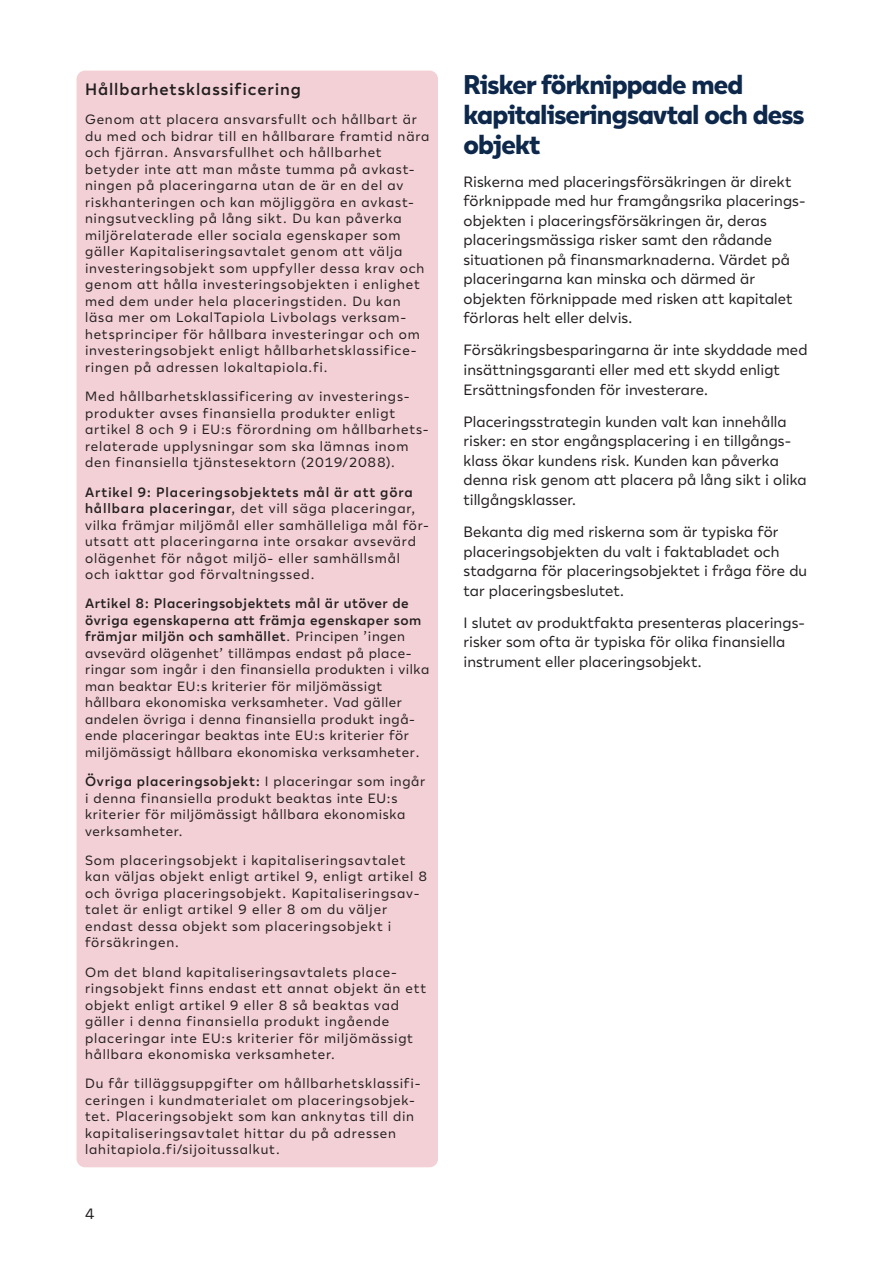
<style>
.page{position:relative;width:893px;height:1263px;background:#fff}
.page>*{position:absolute;margin:0;border:0;box-sizing:border-box;transform-origin:0 0}
.Otsikot_H2{font:800 27px/30px "Lahi Tapiola Sans";letter-spacing:-.03em;color:#0d284b}
.Esimerkkejä_otsikko{font:600 16.5px "Lahi Tapiola Sans";letter-spacing:.055em;color:#231f20}
.Leipis_P{font:15px/19.5px "Lahi Tapiola Sans";letter-spacing:.005em;color:#231f20}
.Esimerkkejä{font:13.5px/16.5px "Lahi Tapiola Sans";letter-spacing:.06em;color:#231f20}
.Esimerkkejä-2{font:13.5px/16.5px "Lahi Tapiola Sans";letter-spacing:.04em;color:#231f20}
.s1{font-weight:600}
</style>
<div class="page">
<div style="left:77px;top:71px;width:361px;height:1096px;background:#f3d0d6;border-radius:9px"></div>
<p class="Esimerkkejä_otsikko" style="left:85px;top:77px;width:217px">Hållbarhetsklassificering</p>
<p class="Esimerkkejä" style="left:85px;top:111px;width:346px">Genom att placera ansvarsfullt och hållbart är du med och bidrar till en hållbarare framtid nära och fjärran. Ansvarsfullhet och hållbarhet betyder inte att man måste tumma på avkast&shy;ningen på placeringarna utan de är en del av riskhanteringen och kan möjliggöra en avkast&shy;ningsutveckling på lång sikt. Du kan påverka miljörelaterade eller sociala egenskaper som gäller Kapitaliseringsavtalet genom att välja investeringsobjekt som uppfyller dessa krav och genom att hålla investeringsobjekten i enlighet med dem under hela placeringstiden. Du kan läsa mer om LokalTapiola Livbolags verksam&shy;hetsprinciper för hållbara investeringar och om investeringsobjekt enligt hållbarhetsklassifice&shy;ringen på adressen lokaltapiola.fi.</p>
<p class="Esimerkkejä" style="left:85px;top:387px;width:345px">Med hållbarhetsklassificering av investerings&shy;produkter avses finansiella produkter enligt artikel 8 och 9 i EU:s förordning om hållbarhets&shy;relaterade upplysningar som ska lämnas inom den finansiella tjänstesektorn (2019/2088).</p>
<p class="Esimerkkejä" style="left:85px;top:483px;width:346px"><span class="s1">Artikel 9: Placeringsobjektets mål är att göra hållbara placeringar</span>, det vill säga placeringar, vilka främjar miljömål eller samhälleliga mål för&shy;utsatt att placeringarna inte orsakar avsevärd olägenhet för något miljö- eller samhällsmål<br>och iakttar god förvaltningssed.</p>
<p class="Esimerkkejä-2" style="left:85px;top:594px;width:346px"><span class="s1">Artikel 8: Placeringsobjektets mål är utöver de övriga egenskaperna att främja egenskaper som främjar miljön och samhället</span>. Principen ’ingen avsevärd olägenhet’ tillämpas endast på place&shy;ringar som ingår i den finansiella produkten i vilka man beaktar EU:s kriterier för miljömässigt hållbara ekonomiska verksamheter. Vad gäller andelen övriga i denna finansiella produkt ingå&shy;ende placeringar beaktas inte EU:s kriterier för miljömässigt hållbara ekonomiska verksamheter.</p>
<p class="Esimerkkejä" style="left:85px;top:772px;width:342px"><span class="s1">Övriga placeringsobjekt:</span> I placeringar som ingår i denna finansiella produkt beaktas inte EU:s kriterier för miljömässigt hållbara ekonomiska verksamheter.</p>
<p class="Esimerkkejä" style="left:85px;top:851px;width:344px">Som placeringsobjekt i kapitaliseringsavtalet kan väljas objekt enligt artikel 9, enligt artikel 8 och övriga placeringsobjekt. Kapitaliseringsav&shy;talet är enligt artikel 9 eller 8 om du väljer endast dessa objekt som placeringsobjekt i försäkringen.</p>
<p class="Esimerkkejä" style="left:85px;top:963px;width:343px">Om det bland kapitaliseringsavtalets place&shy;ringsobjekt finns endast ett annat objekt än ett objekt enligt artikel 9 eller 8 så beaktas vad gäller i denna finansiella produkt ingående placeringar inte EU:s kriterier för miljömässigt hållbara ekonomiska verksamheter.</p>
<p class="Esimerkkejä" style="left:85px;top:1074px;width:337px">Du får tilläggsuppgifter om hållbarhetsklassifi&shy;ceringen i kundmaterialet om placeringsobjek&shy;tet. Placeringsobjekt som kan anknytas till din kapitaliseringsavtalet hittar du på adressen lahitapiola.fi/sijoitussalkut.</p>
<p class="Leipis_P" style="left:85px;top:1203px;width:11px">4</p>
<h2 class="Otsikot_H2" style="left:463px;top:67px;width:342px">Risker förknippade med kapitaliseringsavtal och dess objekt</h2>
<p class="Leipis_P" style="left:463px;top:171px;width:343px">Riskerna med placeringsförsäkringen är direkt förknippade med hur framgångsrika placerings&shy;objekten i placeringsförsäkringen är, deras placeringsmässiga risker samt den rådande situationen på finansmarknaderna. Värdet på placeringarna kan minska och därmed är objekten förknippade med risken att kapitalet förloras helt eller delvis.</p>
<p class="Leipis_P" style="left:463px;top:340px;width:345px">Försäkringsbesparingarna är inte skyddade med insättningsgaranti eller med ett skydd enligt<br>Ersättningsfonden för investerare.</p>
<p class="Leipis_P" style="left:463px;top:411px;width:345px">Placeringsstrategin kunden valt kan innehålla risker: en stor engångsplacering i en tillgångs&shy;klass ökar kundens risk. Kunden kan påverka denna risk genom att placera på lång sikt i olika tillgångsklasser.</p>
<p class="Leipis_P" style="left:463px;top:521px;width:345px">Bekanta dig med riskerna som är typiska för placeringsobjekten du valt i faktabladet och stadgarna för placeringsobjektet i fråga före du tar placeringsbeslutet.</p>
<p class="Leipis_P" style="left:463px;top:612px;width:343px">I slutet av produktfakta presenteras placerings&shy;risker som ofta är typiska för olika finansiella instrument eller placeringsobjekt.</p>
</div>
